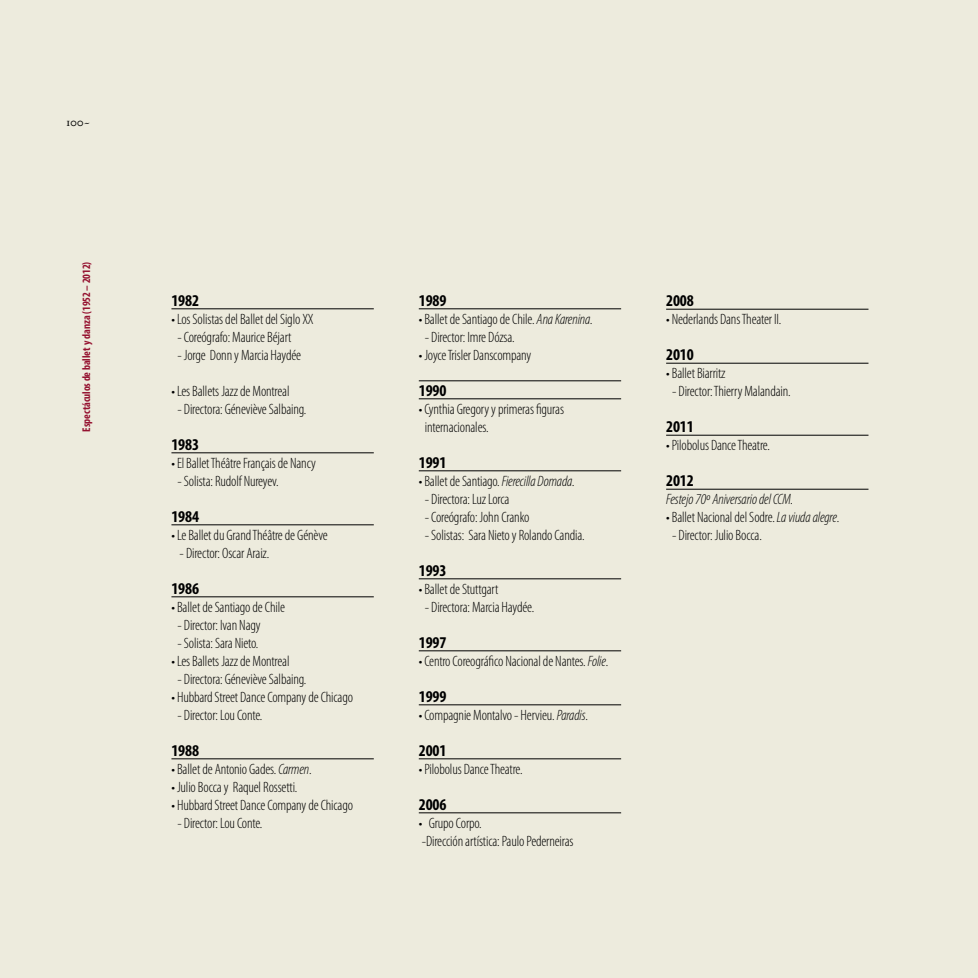
<style>
.page{position:relative;width:978px;height:978px;background:#edebdd}
.page>*{position:absolute;margin:0;border:0;box-sizing:border-box;transform-origin:0 0}
.t1{font:700 condensed 16.5px "Myriad Pro";letter-spacing:-.01em;color:#000}
.t2{font:300 condensed 15px/18px "Myriad Pro";letter-spacing:-.01em;color:#000}
.t3{font:italic 300 condensed 15px "Myriad Pro";letter-spacing:-.01em;color:#000}
.t4{font:700 condensed 11.25px "Myriad Pro";letter-spacing:-.01em;color:#951230}
.t5{font:10.5px "DTL Fleischmann ST";color:#000}
.s1{font-style:italic}
</style>
<div class="page">
<hr style="left:171px;top:309px;width:203px;height:1px;background:#000">
<hr style="left:171px;top:453px;width:203px;height:1px;background:#000">
<hr style="left:171px;top:525px;width:203px;height:1px;background:#000">
<hr style="left:171px;top:597px;width:203px;height:1px;background:#000">
<hr style="left:171px;top:759px;width:203px;height:1px;background:#000">
<hr style="left:419px;top:309px;width:202px;height:1px;background:#000">
<hr style="left:419px;top:381px;width:202px;height:1px;background:#000">
<hr style="left:419px;top:399px;width:202px;height:1px;background:#000">
<hr style="left:419px;top:471px;width:202px;height:1px;background:#000">
<hr style="left:419px;top:579px;width:202px;height:1px;background:#000">
<hr style="left:419px;top:651px;width:202px;height:1px;background:#000">
<hr style="left:419px;top:705px;width:202px;height:1px;background:#000">
<hr style="left:419px;top:759px;width:202px;height:1px;background:#000">
<hr style="left:419px;top:813px;width:202px;height:1px;background:#000">
<hr style="left:666px;top:309px;width:202px;height:1px;background:#000">
<hr style="left:666px;top:363px;width:202px;height:1px;background:#000">
<hr style="left:666px;top:435px;width:202px;height:1px;background:#000">
<hr style="left:666px;top:489px;width:202px;height:1px;background:#000">
<p class="t5" style="left:67px;top:116px;width:25px">100~</p>
<p class="t4" style="left:79px;top:432px;width:171px;rotate:-90deg">Espectáculos de ballet y danza (1952 – 2012)</p>
<p class="t1" style="left:171px;top:290px;width:29px">1982</p>
<p class="t2" style="left:171px;top:310px;width:144px">• Los Solistas del Ballet del Siglo XX</p>
<p class="t2" style="left:177px;top:328px;width:116px">- Coreógrafo: Maurice Béjart</p>
<p class="t2" style="left:177px;top:346px;width:125px">- Jorge Donn y Marcia Haydée</p>
<p class="t2" style="left:171px;top:382px;width:120px">• Les Ballets Jazz de Montreal</p>
<p class="t2" style="left:177px;top:400px;width:130px">- Directora: Géneviève Salbaing.</p>
<p class="t1" style="left:171px;top:434px;width:29px">1983</p>
<p class="t2" style="left:171px;top:454px;width:146px">• El Ballet Théâtre Français de Nancy</p>
<p class="t2" style="left:177px;top:472px;width:103px">- Solista: Rudolf Nureyev.</p>
<p class="t1" style="left:171px;top:506px;width:29px">1984</p>
<p class="t2" style="left:171px;top:526px;width:158px">• Le Ballet du Grand Théâtre de Génève</p>
<p class="t2" style="left:180px;top:544px;width:91px">- Director: Oscar Araiz.</p>
<p class="t1" style="left:171px;top:578px;width:29px">1986</p>
<p class="t2" style="left:171px;top:598px;width:115px">• Ballet de Santiago de Chile</p>
<p class="t2" style="left:177px;top:616px;width:85px">- Director: Ivan Nagy</p>
<p class="t2" style="left:177px;top:634px;width:82px">- Solista: Sara Nieto.</p>
<p class="t2" style="left:171px;top:652px;width:120px">• Les Ballets Jazz de Montreal</p>
<p class="t2" style="left:177px;top:670px;width:130px">- Directora: Géneviève Salbaing.</p>
<p class="t2" style="left:171px;top:688px;width:183px">• Hubbard Street Dance Company de Chicago</p>
<p class="t2" style="left:177px;top:706px;width:87px">- Director: Lou Conte.</p>
<p class="t1" style="left:171px;top:740px;width:29px">1988</p>
<p class="t2" style="left:171px;top:760px;width:142px">• Ballet de Antonio Gades. <span class="s1">Carmen</span>.</p>
<p class="t2" style="left:171px;top:778px;width:128px">• Julio Bocca y Raquel Rossetti.</p>
<p class="t2" style="left:171px;top:796px;width:183px">• Hubbard Street Dance Company de Chicago</p>
<p class="t2" style="left:177px;top:814px;width:87px">- Director: Lou Conte.</p>
<p class="t1" style="left:419px;top:290px;width:29px">1989</p>
<p class="t2" style="left:419px;top:310px;width:176px">• Ballet de Santiago de Chile. <span class="s1">Ana Karenina.</span></p>
<p class="t2" style="left:425px;top:328px;width:91px">- Director: Imre Dózsa.</p>
<p class="t2" style="left:419px;top:346px;width:114px">• Joyce Trisler Danscompany</p>
<p class="t1" style="left:419px;top:380px;width:29px">1990</p>
<p class="t2" style="left:425px;top:400px;width:141px;text-indent:-6px">• Cynthia Gregory y primeras figuras internacionales.</p>
<p class="t1" style="left:419px;top:452px;width:29px">1991</p>
<p class="t2" style="left:419px;top:472px;width:158px">• Ballet de Santiago. <span class="s1">Fierecilla Domada.</span></p>
<p class="t2" style="left:425px;top:490px;width:86px">- Directora: Luz Lorca</p>
<p class="t2" style="left:425px;top:508px;width:106px">- Coreógrafo: John Cranko</p>
<p class="t2" style="left:425px;top:526px;width:162px">- Solistas: Sara Nieto y Rolando Candia.</p>
<p class="t1" style="left:419px;top:560px;width:29px">1993</p>
<p class="t2" style="left:419px;top:580px;width:81px">• Ballet de Stuttgart</p>
<p class="t2" style="left:425px;top:598px;width:111px">- Directora: Marcia Haydée.</p>
<p class="t1" style="left:419px;top:632px;width:29px">1997</p>
<p class="t2" style="left:419px;top:652px;width:191px">• Centro Coreográfico Nacional de Nantes. <span class="s1">Folie</span>.</p>
<p class="t1" style="left:419px;top:686px;width:29px">1999</p>
<p class="t2" style="left:419px;top:706px;width:171px">• Compagnie Montalvo - Hervieu. <span class="s1">Paradis</span>.</p>
<p class="t1" style="left:419px;top:740px;width:29px">2001</p>
<p class="t2" style="left:419px;top:760px;width:105px">• Pilobolus Dance Theatre.</p>
<p class="t1" style="left:419px;top:794px;width:29px">2006</p>
<p class="t2" style="left:419px;top:814px;width:156px">• Grupo Corpo.<br>-Dirección artística: Paulo Pederneiras</p>
<p class="t1" style="left:666px;top:290px;width:29px">2008</p>
<p class="t2" style="left:666px;top:310px;width:117px">• Nederlands Dans Theater II.</p>
<p class="t1" style="left:666px;top:344px;width:29px">2010</p>
<p class="t2" style="left:666px;top:364px;width:61px">• Ballet Biarritz</p>
<p class="t2" style="left:672px;top:382px;width:120px">- Director: Thierry Malandain.</p>
<p class="t1" style="left:666px;top:416px;width:29px">2011</p>
<p class="t2" style="left:666px;top:436px;width:105px">• Pilobolus Dance Theatre.</p>
<p class="t1" style="left:666px;top:470px;width:29px">2012</p>
<p class="t3" style="left:666px;top:491px;width:129px">Festejo 70º Aniversario del CCM.</p>
<p class="t2" style="left:666px;top:508px;width:175px">• Ballet Nacional del Sodre. <span class="s1">La viuda alegre</span>.</p>
<p class="t2" style="left:672px;top:526px;width:91px">- Director: Julio Bocca.</p>
</div>
